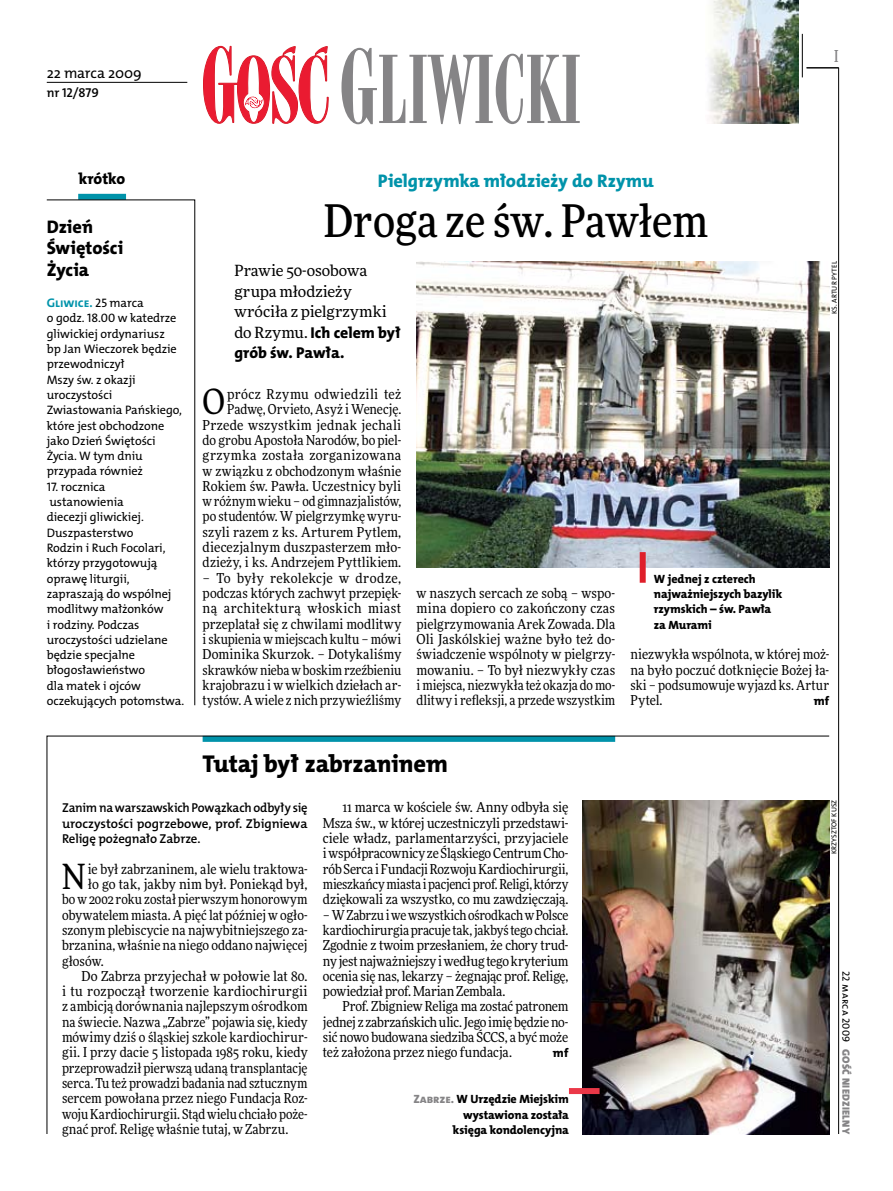
<style>
.page{position:relative;width:893px;height:1191px;background:#fff}
.page>*{position:absolute;margin:0;border:0;box-sizing:border-box;transform-origin:0 0}
.t1{font:500 45px "Freeday Narrow";color:#000}
.t2{font:34.8px "Freeday Narrow News";color:#000}
.t3{font:24.45px "The Mix HP8 Ex Bld";letter-spacing:-.005em;color:#000}
.t4{font:18.3px "The Mix HP8 Ex Bld";letter-spacing:.015em;color:#0093aa}
.t5{font:18.3px/21.6px "The Mix HP8 Ex Bld";letter-spacing:-.005em;color:#000}
.t6{font:500 16.5px "Freeday Narrow";color:#858486;scale:.9 1}
.t7{font:15.75px/20.4px "The Mix HP8 Ex Bld";letter-spacing:-.005em;color:#000}
.t8{font:15.45px/20.4px "Freeday News";letter-spacing:-.005em;color:#000}
.t9{font:14.85px "The Mix HP5 Plain";color:#000}
.t10{font:13.65px/15.3px "Freeday Narrow News";color:#000;text-align:justify}
.t11{font:13.65px "Freeday Narrow News";letter-spacing:.02em;color:#000}
.t12{font:12.9px/15.3px "The Mix HP6 Se Bld";letter-spacing:-.005em;color:#000;text-align:justify}
.t13{font:12.6px "The Mix HP7 Bld";letter-spacing:-.005em;color:#0093aa}
.t14{font:12.3px/15.3px "The Mix HP5 Plain";letter-spacing:-.005em;color:#000}
.t15{font:12.3px "The Mix HP8 Ex Bld";color:#000}
.t16{font:12px/15.3px "The Mix HP8 Ex Bld";letter-spacing:-.005em;color:#000}
.t17{font:10.5px "The Mix HP9 Blk";letter-spacing:.025em;color:#858486}
.t18{font:10.5px "The Mix HP5 Plain";letter-spacing:.02em;color:#000}
.t19{font:7.2px "The Mix HP5 Plain";letter-spacing:.01em;color:#000}
.s1{font-family:"The Mix HP5 Plain";font-size:12.3px;color:#000}
.s2{font-family:"Freeday News";font-size:15.45px}
.s3{color:#858486}
</style>
<div class="page">
<hr style="left:838px;top:68px;width:1px;height:1066px;background:#000">
<hr style="left:802px;top:34px;width:1px;height:43px;background:#000">
<svg style="left:203px;top:46px;width:126px;height:78px"></svg>
<svg style="left:341px;top:48px;width:239px;height:76px"></svg>
<svg style="left:47px;top:735px;width:783px;height:399px"></svg>
<hr style="left:806px;top:68px;width:33px;height:1px;background:#000">
<img style="left:709px;top:0;width:89px;height:123px">
<hr style="left:47px;top:82px;width:140px;height:1px;background:#000">
<img style="left:416px;top:261px;width:413px;height:306px">
<div style="left:640px;top:552px;width:6px;height:31px;background:#df1f2a"></div>
<div style="left:78px;top:194px;width:48px;height:6px;background:#0093aa"></div>
<svg style="left:46px;top:199px;width:149px;height:506px"></svg>
<img style="left:582px;top:800px;width:247px;height:334px">
<div style="left:569px;top:1088px;width:31px;height:6px;background:#eb3848"></div>
<p class="t9" style="left:47px;top:63px;width:96px">22 marca 2009</p>
<p class="t12" style="left:47px;top:86px;width:54px">nr 12/879</p>
<p class="t6" style="left:834px;top:46px;width:6px">I</p>
<p class="t7" style="left:79px;top:168px;width:48px">krótko</p>
<h3 class="t5" style="left:47px;top:216px;width:78px">Dzień<br>Świętości<br>Życia</h3>
<p class="t13" style="left:47px;top:295px;width:98px">Gliwice. <span class="s1">25 marca</span></p>
<p class="t14" style="left:47px;top:311px;width:137px">o godz. 18.00 w katedrze gliwickiej ordynariusz bp Jan Wieczorek będzie przewodniczył<br>Mszy św. z okazji uroczystości<br>Zwiastowania Pańskiego, które jest obchodzone jako Dzień Świętości<br>Życia. W tym dniu przypada również</p>
<p class="t14" style="left:47px;top:479px;width:139px">17. rocznica<br>ustanowienia<br>diecezji gliwickiej.<br>Duszpasterstwo<br>Rodzin i Ruch Focolari, którzy przygotowują oprawę liturgii, zapraszają do wspólnej modlitwy małżonków<br>i rodziny. Podczas uroczystości udzielane będzie specjalne błogosławieństwo<br>dla matek i ojców oczekujących potomstwa.</p>
<h3 class="t4" style="left:378px;top:169px;width:277px">Pielgrzymka młodzieży do Rzymu</h3>
<h1 class="t1" style="left:324px;top:193px;width:386px">Droga ze św. Pawłem</h1>
<p class="t8" style="left:234px;top:260px;width:154px">Prawie 50-osobowa grupa młodzieży wróciła z pielgrzymki</p>
<p class="t7" style="left:234px;top:322px;width:168px"><span class="s2">do Rzymu.</span> Ich celem był grób św. Pawła.</p>
<p class="t19" style="left:830px;top:314px;width:54px;rotate:-90deg">Ks. Artur Pytel</p>
<p class="t10" style="left:203px;top:386px;width:200px;text-align:right">prócz Rzymu odwiedzili też Padwę, Orvieto, Asyż i Wenecję.<br>Przede wszystkim jednak jechali do grobu Apostoła Narodów, bo piel&shy;grzymka została zorganizowana w związku z obchodzonym właśnie Rokiem św. Pawła. Uczestnicy byli w różnym wieku – od gimnazjalistów, po studentów. W pielgrzymkę wyru&shy;szyli razem z ks. Arturem Pytlem, diecezjalnym duszpasterzem mło&shy;dzieży, i ks. Andrzejem Pyttlikiem.</p>
<p class="t10" style="left:203px;top:570px;width:200px">– To były rekolekcje w drodze, podczas których zachwyt przepięk&shy;ną architekturą włoskich miast przeplatał się z chwilami modlitwy i skupienia w miejscach kultu – mówi Dominika Skurzok. – Dotykaliśmy skrawków nieba w boskim rzeźbieniu krajobrazu i w wielkich dziełach ar&shy;tystów. A wiele z nich przywieźliśmy</p>
<h2 class="t2" style="left:203px;top:380px;width:24px">O</h2>
<p class="t10" style="left:417px;top:585px;width:200px">w naszych sercach ze sobą – wspo&shy;mina dopiero co zakończony czas pielgrzymowania Arek Zowada. Dla Oli Jaskólskiej ważne było też do&shy;świadczenie wspólnoty w pielgrzy&shy;mowaniu. – To był niezwykły czas imiejsca, niezwykła też okazja domo&shy;dlitwy i refleksji, a przede wszystkim</p>
<p class="t16" style="left:654px;top:571px;width:130px">W jednej z czterech najważniejszych bazylik rzymskich – św. Pawła za Murami</p>
<p class="t10" style="left:630px;top:646px;width:200px">niezwykła wspólnota, w której moż&shy;na było poczuć dotknięcie Bożej ła&shy;ski – podsumowuje wyjazd ks.Artur Pytel.</p>
<p class="t15" style="left:814px;top:693px;width:17px">mf</p>
<h3 class="t3" style="left:203px;top:747px;width:245px">Tutaj był zabrzaninem</h3>
<p class="t12" style="left:62px;top:800px;width:247px">Zanim na warszawskich Powązkach odbyły się uroczystości pogrzebowe, prof. Zbigniewa Religę pożegnało Zabrze.</p>
<h2 class="t2" style="left:62px;top:855px;width:25px">N</h2>
<p class="t10" style="left:88px;top:861px;width:221px">ie był zabrzaninem, ale wielu traktowa-</p>
<p class="t10" style="left:323px;top:799px;width:247px;text-indent:20px">11 marca w kościele św. Anny odbyła się Msza św., w której uczestniczyli przedstawi&shy;ciele władz, parlamentarzyści, przyjaciele iwspółpracownicy ze Śląskiego Centrum Cho&shy;rób Serca i Fundacji Rozwoju Kardiochirurgii, mieszkańcy miasta ipacjenci prof.Religi, którzy dziękowali za wszystko, co mu zawdzięczają.</p>
<p class="t10" style="left:323px;top:907px;width:247px">– WZabrzu iwewszystkich ośrodkach wPolsce kardiochirurgia pracuje tak, jakbyś tego chciał.<br>Zgodnie z twoim przesłaniem, że chory trud&shy;ny jestnajważniejszy iwedług tego kryterium ocenia się nas, lekarzy – żegnając prof. Religę, powiedział prof. Marian Zembala.</p>
<p class="t10" style="left:323px;top:998px;width:247px;text-indent:20px">Prof. Zbigniew Religa ma zostać patronem jednej z zabrzańskich ulic. Jego imię będzie no&shy;sić nowo budowana siedziba ŚCCS, a być może też założona przez niego fundacja.</p>
<p class="t10" style="left:88px;top:876px;width:221px">ło go tak, jakby nim był. Poniekąd był,</p>
<p class="t10" style="left:62px;top:891px;width:247px">bo w 2002 roku został pierwszym honorowym</p>
<p class="t10" style="left:62px;top:907px;width:247px">obywatelem miasta. A pięć lat później w ogło-</p>
<p class="t10" style="left:62px;top:922px;width:247px">szonym plebiscycie na najwybitniejszego za-</p>
<p class="t10" style="left:62px;top:937px;width:247px">brzanina, właśnie na niego oddano najwięcej</p>
<p class="t10" style="left:62px;top:953px;width:43px">głosów.</p>
<p class="t10" style="left:82px;top:968px;width:227px">Do Zabrza przyjechał w połowie lat 80.</p>
<p class="t11" style="left:62px;top:983px;width:247px">i tu rozpoczął tworzenie kardiochirurgii</p>
<p class="t10" style="left:62px;top:998px;width:247px">z ambicją dorównania najlepszym ośrodkom</p>
<p class="t10" style="left:62px;top:1014px;width:247px">na świecie. Nazwa „Zabrze” pojawia się, kiedy</p>
<p class="t10" style="left:62px;top:1029px;width:247px">mówimy dziś o śląskiej szkole kardiochirur-</p>
<p class="t10" style="left:62px;top:1044px;width:247px">gii. I przy dacie 5 listopada 1985 roku, kiedy</p>
<p class="t10" style="left:62px;top:1060px;width:247px">przeprowadził pierwszą udaną transplantację</p>
<p class="t10" style="left:62px;top:1075px;width:247px">serca. Tu też prowadzi badania nad sztucznym</p>
<p class="t10" style="left:62px;top:1090px;width:247px">sercem powołana przez niego Fundacja Roz-</p>
<p class="t10" style="left:62px;top:1106px;width:247px">woju Kardiochirurgii. Stąd wielu chciało poże-</p>
<p class="t10" style="left:62px;top:1121px;width:228px">gnać prof. Religę właśnie tutaj, w Zabrzu.</p>
<p class="t15" style="left:553px;top:1045px;width:17px">mf</p>
<p class="t16" style="left:413px;top:1091px;width:157px;text-align:right"><span class="s3">Zabrze.</span> W Urzędzie Miejskim wystawiona została<br>księga kondolencyjna</p>
<p class="t19" style="left:829px;top:854px;width:56px;rotate:-90deg">Krzysztof Kusz</p>
<p class="t18" style="left:853px;top:970px;width:73px;rotate:90deg">22 marca 2009</p>
<p class="t17" style="left:853px;top:1049px;width:86px;rotate:90deg">Gość Niedzielny</p>
</div>
